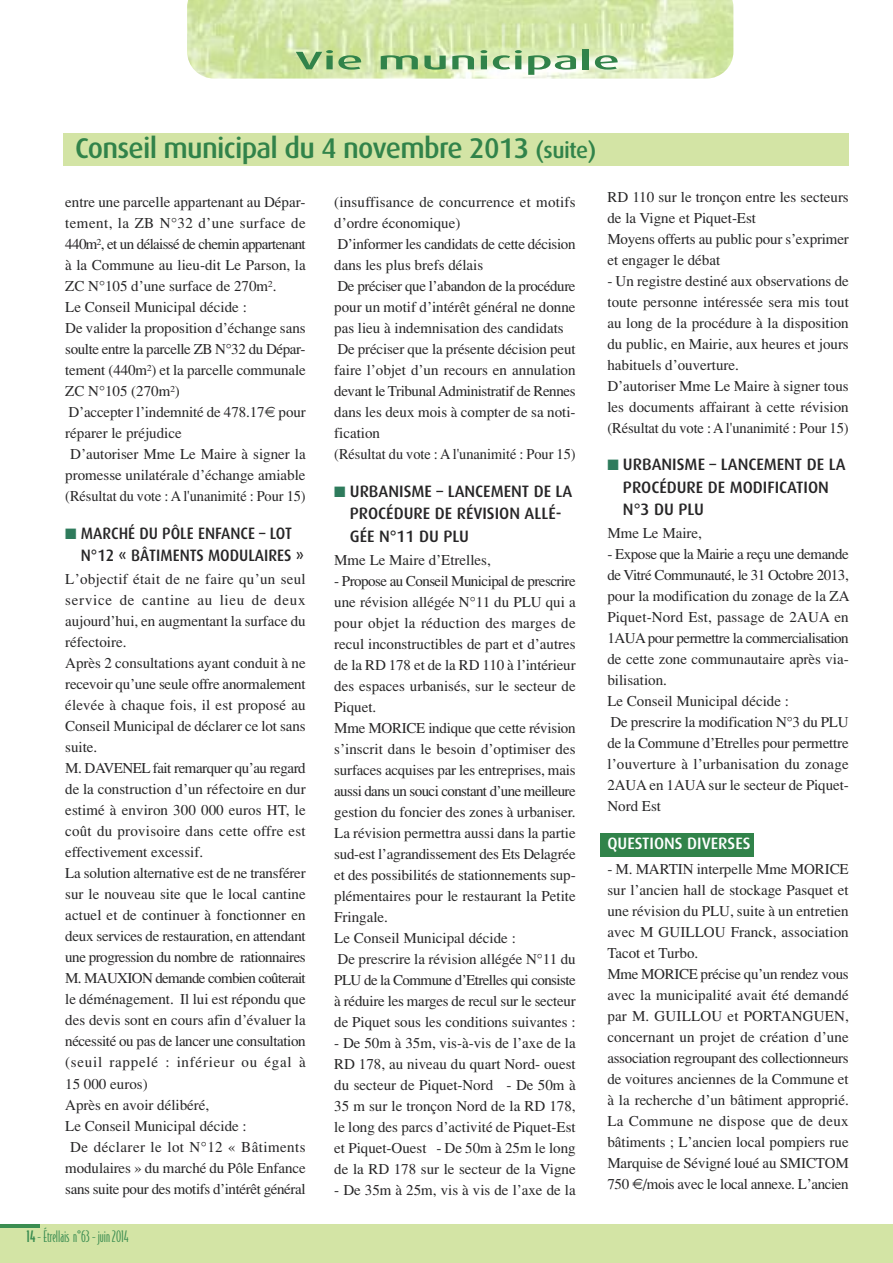
<style>
.page{position:relative;width:893px;height:1263px;background:#fff}
.page>*{position:absolute;margin:0;border:0;box-sizing:border-box;transform-origin:0 0}
.t1{font:500 28.5px "Dax";letter-spacing:-.025em;color:#31834a}
.t2{font:500 25.5px "Dax";color:#31834a;scale:2 1}
.t3{font:500 16.5px/22.5px "Dax";color:#272627}
.t4{font:500 16.5px/22.5px "Dax";color:#272627;scale:.95 1}
.t5{font:500 16.5px "Dax";color:#fff}
.t6{font:15px/21px "Times";color:#272627}
.t7{font:15px "Times";letter-spacing:-.025em;color:#272627}
.t8{font:15px "Times";letter-spacing:-.03em;color:#272627}
.t9{font:15px "Times";letter-spacing:.03em;color:#272627}
.t10{font:15px "Times";letter-spacing:.05em;color:#272627}
.t11{font:15px "Times";letter-spacing:-.02em;color:#272627}
.t12{font:15px "Times";letter-spacing:-.04em;color:#272627}
.t13{font:15px "Times";color:#272627;scale:.96 1}
.t14{font:15px "Times";letter-spacing:.02em;color:#272627}
.t15{font:15px "Times";letter-spacing:-.045em;color:#272627}
.t16{font:15px "Bodega Sans";color:#3b8d51}
.s1{font-size:22.5px}
.s2{color:#2e7b5c}
.s3{font-weight:500}
</style>
<div class="page">
<div style="left:600px;top:833px;width:154px;height:24px;background:#31834a"></div>
<div style="left:0;top:1225px;width:893px;height:38px;background:#d3e4a5"></div>
<hr style="left:0;top:1224px;width:40px;height:3px;background:#3b8d51">
<img style="left:187px;top:0;width:546px;height:79px">
<div style="left:63px;top:134px;width:785px;height:32px;background:#d3e4a5"></div>
<h2 class="t2" style="left:295px;top:52px;width:164px">Vie municipale</h2>
<h1 class="t1" style="left:75px;top:138px;width:523px">Conseil municipal du 4 novembre 2013 <span class="s1">(suite)</span></h1>
<p class="t6" style="left:65px;top:192px;width:242px">entre une parcelle appartenant au Dépar-</p>
<p class="t9" style="left:65px;top:214px;width:242px">tement, la ZB N°32 d’une surface de</p>
<p class="t12" style="left:65px;top:235px;width:242px">440m², et un délaissé de chemin appartenant</p>
<p class="t6" style="left:65px;top:255px;width:242px">à la Commune au lieu-dit Le Parson, la</p>
<p class="t6" style="left:65px;top:276px;width:213px">ZC N°105 d’une surface de 270m².</p>
<p class="t6" style="left:65px;top:297px;width:183px">Le Conseil Municipal décide :</p>
<p class="t6" style="left:65px;top:318px;width:242px">De valider la proposition d’échange sans</p>
<p class="t7" style="left:65px;top:340px;width:242px">soulte entre la parcelle ZB N°32 du Dépar-</p>
<p class="t6" style="left:65px;top:360px;width:242px">tement (440m²) et la parcelle communale</p>
<p class="t6" style="left:65px;top:381px;width:116px">ZC N°105 (270m²)</p>
<p class="t6" style="left:68px;top:402px;width:239px">D’accepter l’indemnité de 478.17 pour</p>
<p class="t6" style="left:65px;top:423px;width:118px">réparer le préjudice</p>
<p class="t6" style="left:70px;top:444px;width:237px">D’autoriser Mme Le Maire à signer la</p>
<p class="t6" style="left:65px;top:465px;width:242px">promesse unilatérale d’échange amiable</p>
<p class="t13" style="left:65px;top:487px;width:252px">(Résultat du vote : A l'unanimité : Pour 15)</p>
<p class="t4" style="left:81px;top:524px;width:236px;text-indent:-16px"><span class="s2">■</span> MARCHÉ DU PÔLE ENFANCE – LOT<br>N°12 « BÂTIMENTS MODULAIRES »</p>
<p class="t14" style="left:65px;top:570px;width:242px">L’objectif était de ne faire qu’un seul</p>
<p class="t10" style="left:65px;top:591px;width:242px">service de cantine au lieu de deux</p>
<p class="t6" style="left:65px;top:611px;width:242px">aujourd’hui, en augmentant la surface du</p>
<p class="t6" style="left:65px;top:632px;width:63px">réfectoire.</p>
<p class="t6" style="left:65px;top:653px;width:242px">Après 2 consultations ayant conduit à ne</p>
<p class="t6" style="left:65px;top:674px;width:242px">recevoir qu’une seule offre anormalement</p>
<p class="t6" style="left:65px;top:695px;width:242px">élevée à chaque fois, il est proposé au</p>
<p class="t6" style="left:65px;top:716px;width:242px">Conseil Municipal de déclarer ce lot sans</p>
<p class="t6" style="left:65px;top:737px;width:34px">suite.</p>
<p class="t8" style="left:65px;top:759px;width:242px">M. DAVENEL fait remarquer qu’au regard</p>
<p class="t6" style="left:65px;top:779px;width:242px">de la construction d’un réfectoire en dur</p>
<p class="t6" style="left:65px;top:800px;width:242px">estimé à environ 300 000 euros HT, le</p>
<p class="t6" style="left:65px;top:821px;width:242px">coût du provisoire dans cette offre est</p>
<p class="t6" style="left:65px;top:842px;width:139px">effectivement excessif.</p>
<p class="t6" style="left:65px;top:863px;width:242px">La solution alternative est de ne transférer</p>
<p class="t6" style="left:65px;top:884px;width:242px">sur le nouveau site que le local cantine</p>
<p class="t6" style="left:65px;top:905px;width:242px">actuel et de continuer à fonctionner en</p>
<p class="t11" style="left:65px;top:927px;width:242px">deux services de restauration, en attendant</p>
<p class="t8" style="left:65px;top:948px;width:242px">une progression du nombre de rationnaires</p>
<p class="t15" style="left:65px;top:969px;width:242px">M. MAUXION demande combien coûterait</p>
<p class="t6" style="left:65px;top:989px;width:242px">le déménagement. Il lui est répondu que</p>
<p class="t6" style="left:65px;top:1010px;width:242px">des devis sont en cours afin d’évaluer la</p>
<p class="t7" style="left:65px;top:1032px;width:242px">nécessité ou pas de lancer une consultation</p>
<p class="t10" style="left:65px;top:1053px;width:242px">(seuil rappelé : inférieur ou égal à</p>
<p class="t6" style="left:65px;top:1073px;width:84px">15 000 euros)</p>
<p class="t6" style="left:65px;top:1094px;width:146px">Après en avoir délibéré,</p>
<p class="t6" style="left:65px;top:1115px;width:183px">Le Conseil Municipal décide :</p>
<p class="t9" style="left:70px;top:1137px;width:237px">De déclarer le lot N°12 « Bâtiments</p>
<p class="t6" style="left:65px;top:1157px;width:242px">modulaires » du marché du Pôle Enfance</p>
<p class="t7" style="left:65px;top:1179px;width:242px">sans suite pour des motifs d’intérêt général</p>
<p class="t6" style="left:334px;top:192px;width:243px">(insuffisance de concurrence et motifs d’ordre économique)<br>D’informer les candidats de cette décision dans les plus brefs délais<br>De préciser que l’abandon de la procédure pour un motif d’intérêt général ne donne pas lieu à indemnisation des candidats De préciser que la présente décision peut faire l’objet d’un recours en annulation devant le Tribunal Administratif de Rennes dans les deux mois à compter de sa noti&shy;fication<br>(Résultat du vote : A l'unanimité : Pour 15)</p>
<p class="t3" style="left:350px;top:482px;width:224px;text-indent:-16px"><span class="s2">■</span> URBANISME – LANCEMENT DE LA<br>PROCÉDURE DE RÉVISION ALLÉ-<br>GÉE N°11 DU PLU</p>
<p class="t6" style="left:334px;top:549px;width:158px">Mme Le Maire d’Etrelles,</p>
<p class="t6" style="left:334px;top:570px;width:243px">- Propose au Conseil Municipal de prescrire une révision allégée N°11 du PLU qui a pour objet la réduction des marges de recul inconstructibles de part et d’autres de la RD 178 et de la RD 110 à l’intérieur des espaces urbanisés, sur le secteur de Piquet.<br>Mme MORICE indique que cette révision s’inscrit dans le besoin d’optimiser des surfaces acquises par les entreprises, mais aussi dans un souci constant d’une meilleure gestion du foncier des zones à urbaniser.<br>La révision permettra aussi dans la partie sud-est l’agrandissement des Ets Delagrée et des possibilités de stationnements sup&shy;plémentaires pour le restaurant la Petite Fringale.<br>Le Conseil Municipal décide :<br>De prescrire la révision allégée N°11 du PLU de la Commune d’Etrelles qui consiste à réduire les marges de recul sur le secteur de Piquet sous les conditions suivantes :</p>
<p class="t6" style="left:334px;top:1032px;width:243px;text-align:justify">- De 50m à 35m, vis-à-vis de l’axe de la RD 178, au niveau du quart Nord- ouest du secteur de Piquet-Nord - De 50m à 35 m sur le tronçon Nord de la RD 178, le long des parcs d’activité de Piquet-Est et Piquet-Ouest - De 50m à 25m le long de la RD 178 sur le secteur de la Vigne</p>
<p class="t6" style="left:334px;top:1179px;width:243px">- De 35m à 25m, vis à vis de l’axe de la</p>
<p class="t16" style="left:27px;top:1228px;width:103px"><span class="s3">14</span>-Étrellais n°63-juin2014</p>
<p class="t6" style="left:607px;top:186px;width:243px">RD 110 sur le tronçon entre les secteurs de la Vigne et Piquet-Est<br>Moyens offerts au public pour s’exprimer et engager le débat</p>
<p class="t6" style="left:607px;top:270px;width:243px">- Un registre destiné aux observations de toute personne intéressée sera mis tout au long de la procédure à la disposition du public, en Mairie, aux heures et jours habituels d’ouverture.<br>D’autoriser Mme Le Maire à signer tous les documents affairant à cette révision (Résultat du vote : A l'unanimité : Pour 15)</p>
<p class="t3" style="left:623px;top:455px;width:224px;text-indent:-16px"><span class="s2">■</span> URBANISME – LANCEMENT DE LA<br>PROCÉDURE DE MODIFICATION<br>N°3 DU PLU</p>
<p class="t6" style="left:607px;top:523px;width:96px">Mme Le Maire,</p>
<p class="t6" style="left:607px;top:544px;width:244px">- Expose que la Mairie a reçu une demande de Vitré Communauté, le 31 Octobre 2013, pour la modification du zonage de la ZA Piquet-Nord Est, passage de 2AUA en 1AUA pour permettre la commercialisation de cette zone communautaire après via&shy;bilisation.<br>Le Conseil Municipal décide :<br>De prescrire la modification N°3 du PLU de la Commune d’Etrelles pour permettre l’ouverture à l’urbanisation du zonage 2AUA en 1AUA sur le secteur de Piquet-Nord Est</p>
<p class="t5" style="left:607px;top:837px;width:145px">QUESTIONS DIVERSES</p>
<p class="t6" style="left:607px;top:858px;width:243px">- M. MARTIN interpelle Mme MORICE sur l’ancien hall de stockage Pasquet et une révision du PLU, suite à un entretien avec M GUILLOU Franck, association Tacot et Turbo.<br>Mme MORICE précise qu’un rendez vous avec la municipalité avait été demandé par M. GUILLOU et PORTANGUEN, concernant un projet de création d’une association regroupant des collectionneurs de voitures anciennes de la Commune et à la recherche d’un bâtiment approprié.<br>La Commune ne dispose que de deux bâtiments ; L’ancien local pompiers rue Marquise de Sévigné loué au SMICTOM 750 /mois avec le local annexe. L’ancien</p>
</div>
